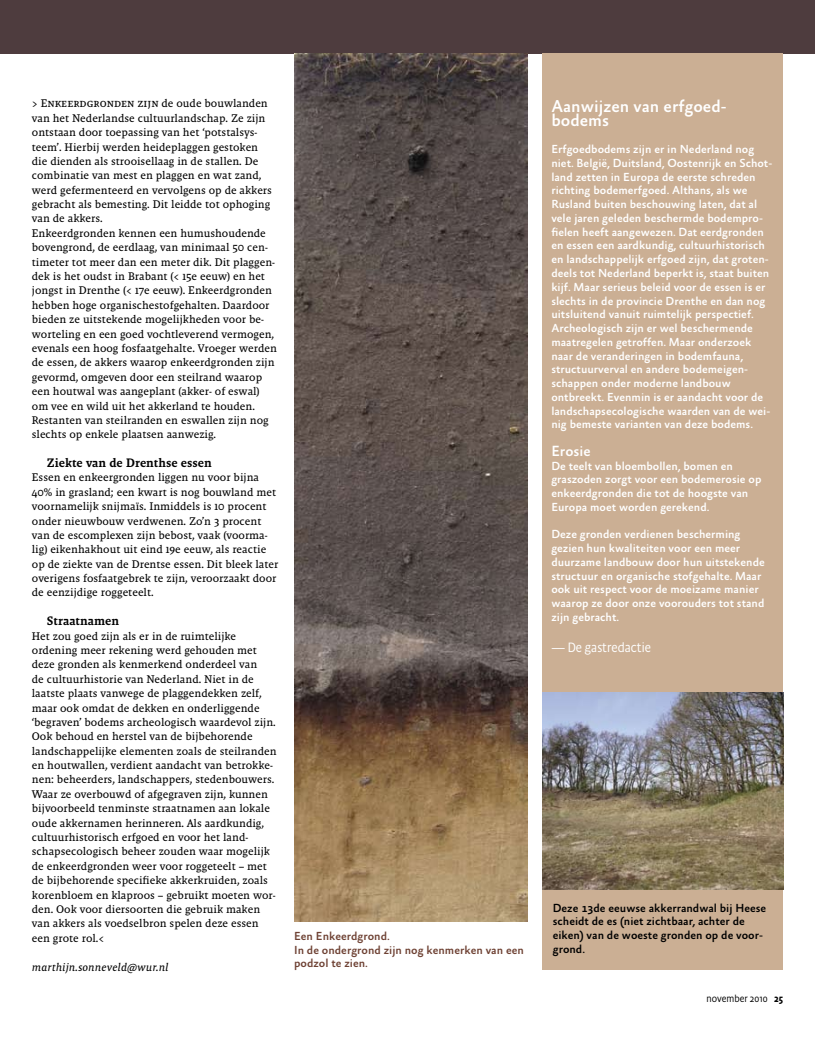
<style>
.page{position:relative;width:815px;height:1046px;background:#fff}
.page>*{position:absolute;margin:0;border:0;box-sizing:border-box;transform-origin:0 0}
.t1{font:500 17.5px/13.8px "Absara Sans";color:#fff}
.t2{font:500 15px "Absara Sans";color:#fff}
.t3{font:300 13.75px "Absara Sans TF Head";color:#fff}
.t4{font:12.5px "Malaga Med";color:#000}
.t5{font:500 11.88px/13.8px "Absara Sans";color:#fff}
.t6{font:500 11.88px/13.8px "Absara Sans";color:#000}
.t7{font:500 11.88px/13.8px "Absara Sans";color:#6e4133}
.t8{font:11.25px/14.4px "Malaga Reg";color:#000}
.t9{font:11.25px "Malaga SC Reg";color:#000}
.t10{font:italic 11.25px "Malaga Reg";color:#000}
.t11{font:300 10.38px "Absara Sans Head";color:#000}
.s1{font-family:"Malaga Reg"}
.s2{font-weight:500}
</style>
<div class="page">
<div style="left:0;top:0;width:815px;height:53px;background:#4e3c3e"></div>
<div style="left:542px;top:53px;width:241px;height:916px;background:#cbaf94"></div>
<img style="left:294px;top:53px;width:234px;height:868px">
<img style="left:542px;top:692px;width:241px;height:197px">
<p class="t9" style="left:32px;top:98px;width:237px"><span class="s1">&gt;</span> Enkeerdgronden zijn <span class="s1">de oude bouwlanden</span></p>
<p class="t8" style="left:32px;top:111px;width:247px">van het Nederlandse cultuurlandschap. Ze zijn ontstaan door toepassing van het ‘potstalsys&shy;teem’. Hierbij werden heideplaggen gestoken<br>die dienden als strooisellaag in de stallen. De combinatie van mest en plaggen en wat zand, werd gefermenteerd en vervolgens op de akkers gebracht als bemesting. Dit leidde tot ophoging van de akkers.<br>Enkeerdgronden kennen een humushoudende bovengrond, de eerdlaag, van minimaal 50 cen&shy;timeter tot meer dan een meter dik. Dit plaggen&shy;dek is het oudst in Brabant (&lt; 15e eeuw) en het jongst in Drenthe (&lt; 17e eeuw). Enkeerdgronden hebben hoge organischestofgehalten. Daardoor bieden ze uitstekende mogelijkheden voor be&shy;worteling en een goed vochtleverend vermogen, evenals een hoog fosfaatgehalte. Vroeger werden de essen, de akkers waarop enkeerdgronden zijn gevormd, omgeven door een steilrand waarop een houtwal was aangeplant (akker- of eswal) om vee en wild uit het akkerland te houden.<br>Restanten van steilranden en eswallen zijn nog slechts op enkele plaatsen aanwezig.</p>
<p class="t4" style="left:47px;top:455px;width:166px">Ziekte van de Drenthse essen</p>
<p class="t8" style="left:32px;top:470px;width:248px">Essen en enkeergronden liggen nu voor bijna 40% in grasland; een kwart is nog bouwland met voornamelijk snijmaïs. Inmiddels is 10 procent onder nieuwbouw verdwenen. Zo’n 3 procent van de escomplexen zijn bebost, vaak (voorma&shy;lig) eikenhakhout uit eind 19e eeuw, als reactie op de ziekte van de Drentse essen. Dit bleek later overigens fosfaatgebrek te zijn, veroorzaakt door de eenzijdige roggeteelt.</p>
<p class="t4" style="left:47px;top:613px;width:74px">Straatnamen</p>
<p class="t8" style="left:32px;top:628px;width:246px">Het zou goed zijn als er in de ruimtelijke ordening meer rekening werd gehouden met deze gronden als kenmerkend onderdeel van<br>de cultuurhistorie van Nederland. Niet in de laatste plaats vanwege de plaggendekken zelf, maar ook omdat de dekken en onderliggende ‘begraven’ bodems archeologisch waardevol zijn.<br>Ook behoud en herstel van de bijbehorende landschappelijke elementen zoals de steilranden en houtwallen, verdient aandacht van betrokke&shy;nen: beheerders, landschappers, stedenbouwers.<br>Waar ze overbouwd of afgegraven zijn, kunnen bijvoorbeeld tenminste straatnamen aan lokale oude akkernamen herinneren. Als aardkundig, cultuurhistorisch erfgoed en voor het land&shy;schapsecologisch beheer zouden waar mogelijk de enkeerdgronden weer voor roggeteelt – met de bijbehorende specifieke akkerkruiden, zoals korenbloem en klaproos – gebruikt moeten wor&shy;den. Ook voor diersoorten die gebruik maken van akkers als voedselbron spelen deze essen een grote rol.&lt;</p>
<p class="t10" style="left:32px;top:960px;width:138px">marthijn.sonneveld@wur.nl</p>
<p class="t7" style="left:294px;top:929px;width:231px">Een Enkeerdgrond.<br>In de ondergrond zijn nog kenmerken van een podzol te zien.</p>
<h1 class="t1" style="left:551px;top:100px;width:177px">Aanwijzen van erfgoed&shy;bodems</h1>
<p class="t5" style="left:551px;top:143px;width:222px">Erfgoedbodems zijn er in Nederland nog niet. België, Duitsland, Oostenrijk en Schot&shy;land zetten in Europa de eerste schreden richting bodemerfgoed. Althans, als we Rusland buiten beschouwing laten, dat al vele jaren geleden beschermde bodempro&shy;fielen heeft aangewezen. Dat eerdgronden en essen een aardkundig, cultuurhistorisch en landschappelijk erfgoed zijn, dat groten&shy;deels tot Nederland beperkt is, staat buiten kijf. Maar serieus beleid voor de essen is er slechts in de provincie Drenthe en dan nog uitsluitend vanuit ruimtelijk perspectief.<br>Archeologisch zijn er wel beschermende maatregelen getroffen. Maar onderzoek naar de veranderingen in bodemfauna, structuurverval en andere bodemeigen&shy;schappen onder moderne landbouw ontbreekt. Evenmin is er aandacht voor de landschapsecologische waarden van de wei&shy;nig bemeste varianten van deze bodems.</p>
<h2 class="t2" style="left:551px;top:443px;width:41px">Erosie</h2>
<p class="t5" style="left:551px;top:459px;width:212px">De teelt van bloembollen, bomen en graszoden zorgt voor een bodemerosie op enkeerdgronden die tot de hoogste van Europa moet worden gerekend.</p>
<p class="t5" style="left:551px;top:528px;width:215px">Deze gronden verdienen bescherming gezien hun kwaliteiten voor een meer duurzame landbouw door hun uitstekende structuur en organische stofgehalte. Maar ook uit respect voor de moeizame manier waarop ze door onze voorouders tot stand zijn gebracht.</p>
<p class="t3" style="left:551px;top:639px;width:101px">— De gastredactie</p>
<p class="t6" style="left:553px;top:901px;width:215px">Deze 13de eeuwse akkerrandwal bij Heese scheidt de es (niet zichtbaar, achter de eiken) van de woeste gronden op de voor&shy;grond.</p>
<p class="t11" style="left:707px;top:991px;width:78px">november 2010 <span class="s2">25</span></p>
</div>
